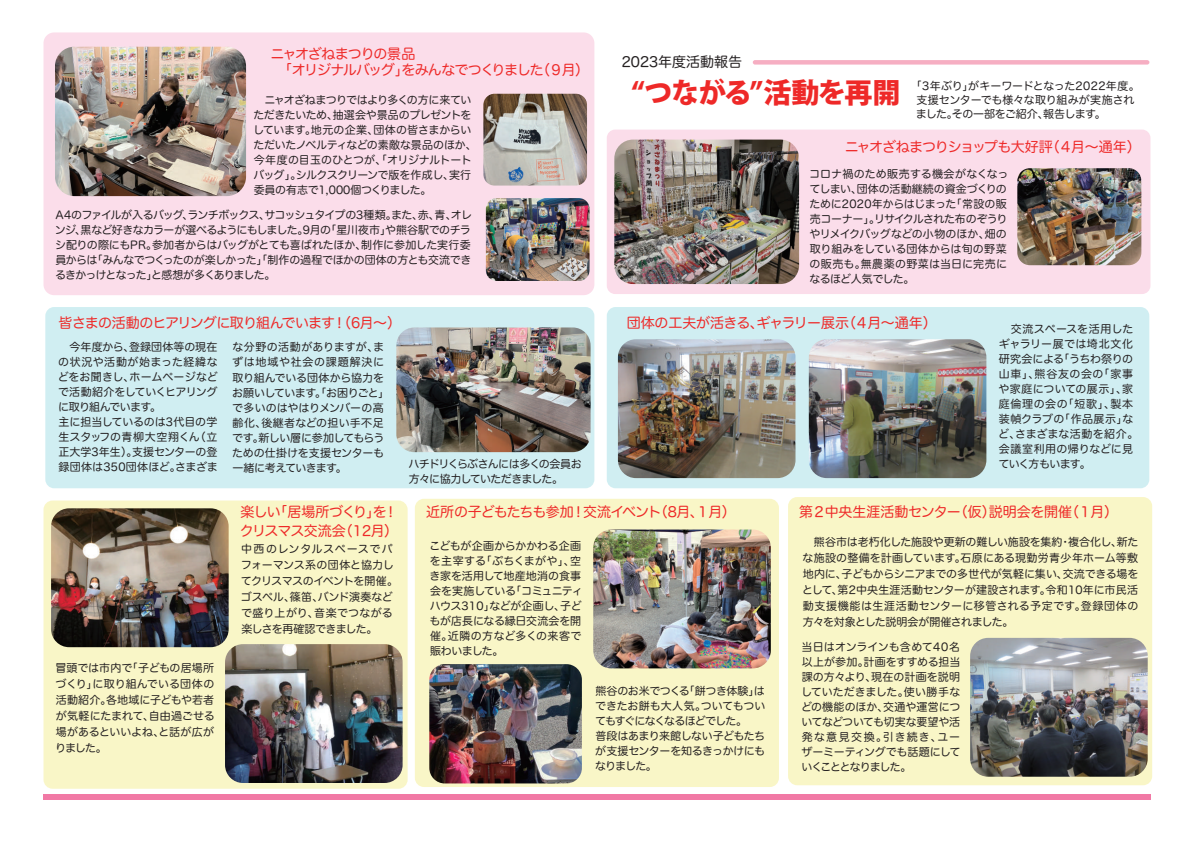
<style>
.page{position:relative;width:1191px;height:842px;background:#fff}
.page>*{position:absolute;margin:0;border:0;box-sizing:border-box;transform-origin:0 0}
.t1{font:800 28px "Koz Go Pro";letter-spacing:-.03em;color:#ee2928}
.t2{font:14px "Hira Maru Pro W4";letter-spacing:-.06em;color:#ee2928}
.t3{font:14px/16px "Hira Maru Pro W4";letter-spacing:-.08em;color:#ee2928}
.t4{font:14px "Hira Maru Pro W4";letter-spacing:-.025em;color:#ee2928}
.t5{font:14px "Hira Maru Pro W4";letter-spacing:-.02em;color:#ee2928}
.t6{font:14px "Hira Maru Pro W4";letter-spacing:-.035em;color:#ee2928}
.t7{font:14px "Hira Maru Pro W4";color:#231f20}
.t8{font:11px/15px "Hira Maru Pro W4";letter-spacing:-.015em;color:#231f20}
.t9{font:11px/15px "Hira Maru Pro W4";letter-spacing:-.035em;color:#231f20}
.t10{font:11px/15px "Hira Maru Pro W4";letter-spacing:.005em;color:#231f20}
.t11{font:11px/15px "Hira Maru Pro W4";letter-spacing:.03em;color:#231f20}
.t12{font:11px/15px "Hira Maru Pro W4";letter-spacing:-.045em;color:#231f20}
.t13{font:11px "Hira Maru Pro W4";letter-spacing:-.065em;color:#231f20}
.t14{font:11px "Hira Maru Pro W4";letter-spacing:-.06em;color:#231f20}
</style>
<div class="page">
<div style="left:43px;top:32px;width:551px;height:263px;background:#fbddea;border-radius:11px"></div>
<div style="left:607px;top:130px;width:543px;height:164px;background:#fbddea;border-radius:8px"></div>
<div style="left:45px;top:307px;width:549px;height:181px;background:#d0eef2;border-radius:9px"></div>
<div style="left:43px;top:500px;width:364px;height:289px;background:#f9f6c7;border-radius:9px"></div>
<div style="left:415px;top:499px;width:364px;height:288px;background:#f9f6c7;border-radius:9px"></div>
<div style="left:788px;top:497px;width:364px;height:288px;background:#f9f6c7;border-radius:9px"></div>
<div style="left:607px;top:307px;width:542px;height:181px;background:#d0eef2;border-radius:9px"></div>
<div style="left:43px;top:794px;width:1107px;height:6px;background:#f179a5"></div>
<img style="left:55px;top:47px;width:191px;height:149px">
<img style="left:483px;top:94px;width:104px;height:92px">
<img style="left:486px;top:198px;width:103px;height:83px">
<img style="left:614px;top:140px;width:185px;height:144px">
<img style="left:1017px;top:168px;width:124px;height:97px">
<img style="left:51px;top:508px;width:178px;height:139px">
<img style="left:225px;top:644px;width:177px;height:139px">
<img style="left:396px;top:327px;width:194px;height:125px">
<img style="left:970px;top:638px;width:177px;height:139px">
<img style="left:618px;top:339px;width:177px;height:139px">
<img style="left:809px;top:339px;width:177px;height:139px">
<img style="left:593px;top:529px;width:178px;height:139px">
<img style="left:429px;top:664px;width:153px;height:119px">
<div style="left:753px;top:60px;width:396px;height:5px;background:#f6aec2;border-radius:2px"></div>
<p class="t3" style="left:270px;top:45px;width:320px">ニャオざねまつりの景品<br>　「オリジナルバッグ」をみんなでつくりました（９月）</p>
<p class="t9" style="left:253px;top:92px;width:225px">　ニャオざねまつりではより多くの方に来ていただきたいため、抽選会や景品のプレゼントをしています。地元の企業、団体の皆さまからいただいたノベルティなどの素敵な景品のほか、今年度の目玉のひとつが、「オリジナルトートバッグ」。シルクスクリーンで版を作成し、実行委員の有志で1,000個つくりました。</p>
<p class="t8" style="left:55px;top:207px;width:418px;text-align:justify">A4のファイルが入るバッグ、ランチボックス、サコッシュタイプの3種類。また、赤、青、オレンジ、黒など好きなカラーが選べるようにもしました。9月の「星川夜市」や熊谷駅でのチラシ配りの際にもPR。参加者からはバッグがとても喜ばれたほか、制作に参加した実行委員からは「みんなでつくったのが楽しかった」「制作の過程でほかの団体の方とも交流できるきかっけとなった」と感想が多くありました。</p>
<p class="t7" style="left:622px;top:50px;width:122px">2023年度活動報告</p>
<h1 class="t1" style="left:631px;top:75px;width:270px">“つながる”活動を再開</h1>
<p class="t8" style="left:916px;top:78px;width:225px;line-height:14px;text-indent:-5px">「3年ぶり」がキーワードとなった2022年度。支援センターでも様々な取り組みが実施されました。その一部をご紹介、報告します。</p>
<p class="t2" style="left:844px;top:135px;width:297px">ニャオざねまつりショップも大好評（４月～通年）</p>
<p class="t8" style="left:809px;top:166px;width:201px">コロナ禍のため販売する機会がなくなってしまい、団体の活動継続の資金づくりのために2020年からはじまった「常設の販売コーナー」。リサイクルされた布のぞうりやリメイクバッグなどの小物のほか、畑の取り組みをしている団体からは旬の野菜の販売も。無農薬の野菜は当日に完売になるほど人気でした。</p>
<p class="t2" style="left:59px;top:311px;width:344px">皆さまの活動のヒアリングに取り組んでいます！（6月～）</p>
<p class="t10" style="left:58px;top:339px;width:162px">　今年度から、登録団体等の現在の状況や活動が始まった経緯などをお聞きし、ホームページなどで活動紹介をしていくヒアリングに取り組んでいます。<br>主に担当しているのは3代目の学生スタッフの青柳大空翔くん（立正大学3年生）。支援センターの登録団体は350団体ほど。さまざま</p>
<p class="t8" style="left:232px;top:339px;width:158px">な分野の活動がありますが、まずは地域や社会の課題解決に取り組んでいる団体から協力をお願いしています。「お困りごと」で多いのはやはりメンバーの高齢化、後継者などの担い手不足です。新しい層に参加してもらうための仕掛けを支援センターも一緒に考えていきます。</p>
<p class="t5" style="left:627px;top:311px;width:311px">団体の工夫が活きる、ギャラリー展示（４月～通年）</p>
<p class="t11" style="left:998px;top:321px;width:142px">　交流スペースを活用したギャラリー展では埼北文化研究会による「うちわ祭りの山車」、熊谷友の会の「家事や家庭についての展示」、家庭倫理の会の「短歌」、製本装幀クラブの「作品展示」など、さまざまな活動を紹介。会議室利用の帰りなどに見</p>
<p class="t13" style="left:408px;top:454px;width:175px">ハチドリくらぶさんには多くの会員お</p>
<p class="t13" style="left:998px;top:455px;width:94px">ていく方もいます。</p>
<p class="t14" style="left:409px;top:469px;width:156px">方々に協力していただきました。</p>
<p class="t8" style="left:55px;top:659px;width:161px;line-height:16px;text-align:justify">冒頭では市内で「子どもの居場所づくり」に取り組んでいる団体の活動紹介。各地域に子どもや若者が気軽にたまれて、自由過ごせる場があるといいよね、と話が広がりました。</p>
<p class="t2" style="left:240px;top:500px;width:159px">楽しい「居場所づくり」を！</p>
<p class="t4" style="left:799px;top:500px;width:320px">第２中央生涯活動センター（仮）説明会を開催（１月）</p>
<p class="t2" style="left:426px;top:500px;width:311px">近所の子どもたちも参加！交流イベント（8月、１月）</p>
<p class="t6" style="left:240px;top:518px;width:160px">クリスマス交流会（12月）</p>
<p class="t8" style="left:241px;top:540px;width:159px;line-height:16px">中西のレンタルスペースでパフォーマンス系の団体と協力してクリスマスのイベントを開催。ゴスペル、篠笛、バンド演奏などで盛り上がり、音楽でつながる楽しさを再確認できました。</p>
<p class="t8" style="left:429px;top:537px;width:155px">こどもが企画からかかわる企画を主宰する「ぷちくまがや」、空き家を活用して地産地消の食事会を実施している「コミュニティハウス310」などが企画し、子どもが店長になる縁日交流会を開催。近隣の方など多くの来客で賑わいました。</p>
<p class="t12" style="left:595px;top:683px;width:172px">熊谷のお米でつくる「餅つき体験」はできたお餅も大人気。ついてもついてもすぐになくなるほどでした。<br>普段はあまり来館しない子どもたちが支援センターを知るきっかけにもなりました。</p>
<p class="t8" style="left:802px;top:533px;width:338px;line-height:16px;text-align:justify">　熊谷市は老朽化した施設や更新の難しい施設を集約・複合化し、新たな施設の整備を計画しています。石原にある現勤労青少年ホーム等敷地内に、子どもからシニアまでの多世代が気軽に集い、交流できる場をとして、第2中央生涯活動センターが建設されます。令和10年に市民活動支援機能は生涯活動センターに移管される予定です。登録団体の方々を対象とした説明会が開催されました。</p>
<p class="t8" style="left:801px;top:639px;width:161px;text-align:justify">当日はオンラインも含めて40名以上が参加。計画をすすめる担当課の方々より、現在の計画を説明していただきました。使い勝手などの機能のほか、交通や運営についてなどついても切実な要望や活発な意見交換。引き続き、ユーザーミーティングでも話題にしていくこととなりました。</p>
</div>
